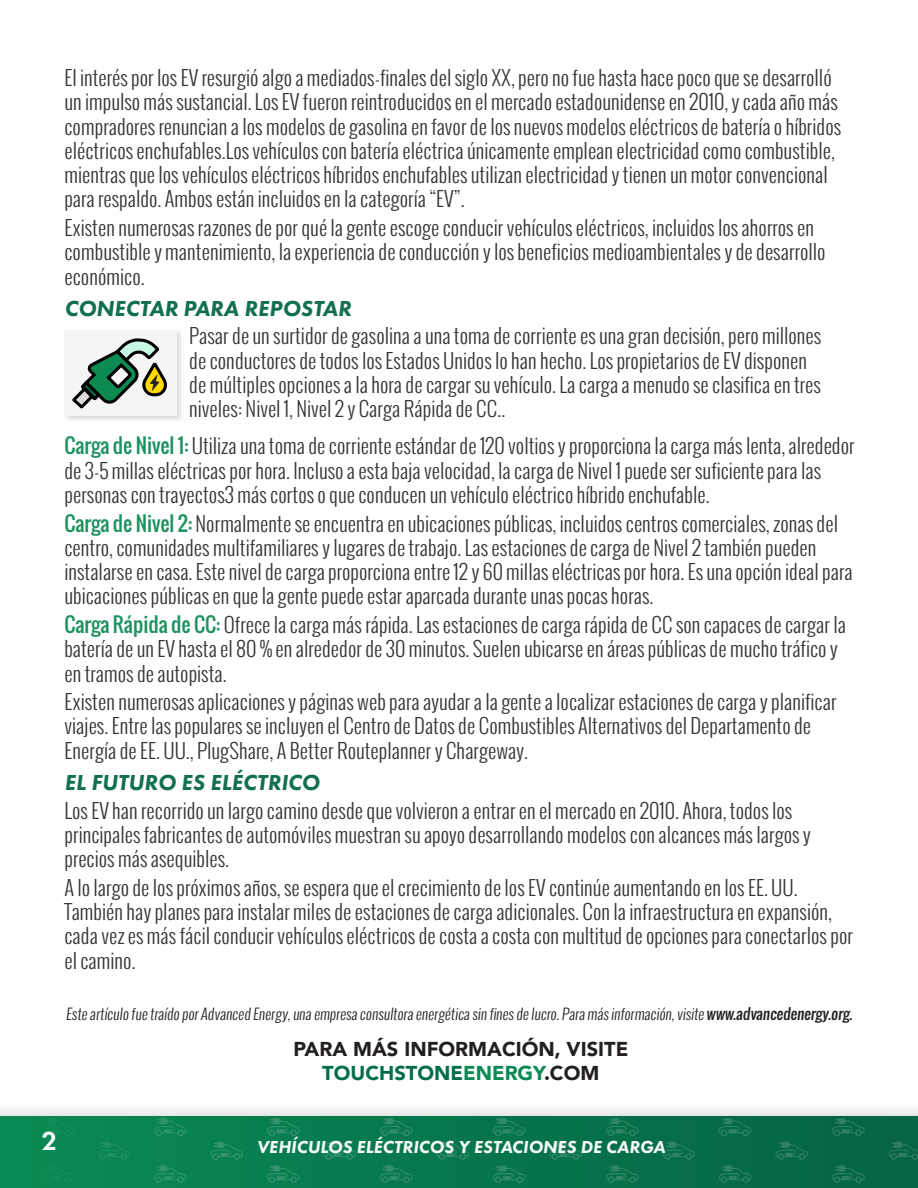
<style>
.page{position:relative;width:918px;height:1188px;background:#fff}
.page>*{position:absolute;margin:0;border:0;box-sizing:border-box;transform-origin:0 0}
.t1{font:600 27px "Futura PT";color:#fff}
.Title_2{font:italic 800 22.5px "Futura PT";color:#126f51}
.Main_Paragraph{font:300 20.25px/24.3px "Oswald";color:#363536}
.regular{font:900 20.1px/24px "Avenir";color:#231f20;text-align:center}
.t2{font:italic 800 18px "Futura PT";color:#fff}
.body{font:300 14.7px "Oswald";color:#231f20}
.s1{font-weight:400;color:#1d925f}
.s2{font-weight:400}
.s3{color:#006e47}
.s4{color:#0c8a53}
</style>
<div class="page">
<div style="left:63px;top:328px;width:121px;height:95px;background:#231f20;opacity:.18"></div>
<div style="left:64px;top:330px;width:112px;height:85px;background:#f5f5f5"></div>
<svg style="left:72px;top:338px;width:95px;height:71px"></svg>
<div style="left:0;top:1102px;width:918px;height:86px;background:#231f20;opacity:.39"></div>
<div style="left:0;top:1116px;width:918px;height:72px;background:linear-gradient(to right,#098a54,#056344)"></div>
<svg style="left:40px;top:1165px;width:34px;height:18px"></svg>
<svg style="left:0;top:1141px;width:17px;height:19px"></svg>
<svg style="left:40px;top:1118px;width:34px;height:18px"></svg>
<svg style="left:153px;top:1165px;width:34px;height:18px"></svg>
<svg style="left:97px;top:1141px;width:33px;height:19px"></svg>
<svg style="left:153px;top:1118px;width:34px;height:18px"></svg>
<svg style="left:266px;top:1165px;width:34px;height:18px"></svg>
<svg style="left:210px;top:1141px;width:33px;height:19px"></svg>
<svg style="left:266px;top:1118px;width:34px;height:18px"></svg>
<svg style="left:379px;top:1165px;width:34px;height:18px"></svg>
<svg style="left:323px;top:1141px;width:33px;height:19px"></svg>
<svg style="left:379px;top:1118px;width:34px;height:18px"></svg>
<svg style="left:492px;top:1165px;width:34px;height:18px"></svg>
<svg style="left:436px;top:1141px;width:33px;height:19px"></svg>
<svg style="left:492px;top:1118px;width:34px;height:18px"></svg>
<svg style="left:605px;top:1165px;width:34px;height:18px"></svg>
<svg style="left:549px;top:1141px;width:33px;height:19px"></svg>
<svg style="left:605px;top:1118px;width:34px;height:18px"></svg>
<svg style="left:718px;top:1165px;width:34px;height:18px"></svg>
<svg style="left:662px;top:1141px;width:33px;height:19px"></svg>
<svg style="left:718px;top:1118px;width:34px;height:18px"></svg>
<svg style="left:831px;top:1165px;width:34px;height:18px"></svg>
<svg style="left:775px;top:1141px;width:33px;height:19px"></svg>
<svg style="left:831px;top:1118px;width:34px;height:18px"></svg>
<svg style="left:888px;top:1141px;width:30px;height:19px"></svg>
<p class="Main_Paragraph" style="left:64px;top:65px;width:778px">El interés por los EV resurgió algo a mediados-finales del siglo XX, pero no fue hasta hace poco que se desarrolló un impulso más sustancial. Los EV fueron reintroducidos en el mercado estadounidense en 2010, y cada año más compradores renuncian a los modelos de gasolina en favor de los nuevos modelos eléctricos de batería o híbridos eléctricos enchufables.Los vehículos con batería eléctrica únicamente emplean electricidad como combustible, mientras que los vehículos eléctricos híbridos enchufables utilizan electricidad y tienen un motor convencional para respaldo. Ambos están incluidos en la categoría “EV”.</p>
<p class="Main_Paragraph" style="left:64px;top:215px;width:763px">Existen numerosas razones de por qué la gente escoge conducir vehículos eléctricos, incluidos los ahorros en combustible y mantenimiento, la experiencia de conducción y los beneficios medioambientales y de desarrollo económico.</p>
<p class="Title_2" style="left:64px;top:294px;width:289px">CONECTAR PARA REPOSTAR</p>
<p class="Main_Paragraph" style="left:189px;top:324px;width:634px">Pasar de un surtidor de gasolina a una toma de corriente es una gran decisión, pero millones de conductores de todos los Estados Unidos lo han hecho. Los propietarios de EV disponen de múltiples opciones a la hora de cargar su vehículo. La carga a menudo se clasifica en tres niveles: Nivel 1, Nivel 2 y Carga Rápida de CC..</p>
<p class="Main_Paragraph" style="left:64px;top:434px;width:792px"><span class="s1">Carga de Nivel 1:</span> Utiliza una toma de corriente estándar de 120 voltios y proporciona la carga más lenta, alrededor de 3-5 millas eléctricas por hora. Incluso a esta baja velocidad, la carga de Nivel 1 puede ser suficiente para las personas con trayectos3 más cortos o que conducen un vehículo eléctrico híbrido enchufable.</p>
<p class="Main_Paragraph" style="left:64px;top:511px;width:790px"><span class="s1">Carga de Nivel 2:</span> Normalmente se encuentra en ubicaciones públicas, incluidos centros comerciales, zonas del centro, comunidades multifamiliares y lugares de trabajo. Las estaciones de carga de Nivel 2 también pueden instalarse en casa. Este nivel de carga proporciona entre 12 y 60 millas eléctricas por hora. Es una opción ideal para ubicaciones públicas en que la gente puede estar aparcada durante unas pocas horas.</p>
<p class="Main_Paragraph" style="left:64px;top:612px;width:783px"><span class="s1">Carga Rápida de CC:</span> Ofrece la carga más rápida. Las estaciones de carga rápida de CC son capaces de cargar la batería de un EV hasta el 80 % en alrededor de 30 minutos. Suelen ubicarse en áreas públicas de mucho tráfico y en tramos de autopista.</p>
<p class="Main_Paragraph" style="left:64px;top:689px;width:774px">Existen numerosas aplicaciones y páginas web para ayudar a la gente a localizar estaciones de carga y planificar viajes. Entre las populares se incluyen el Centro de Datos de Combustibles Alternativos del Departamento de<br>Energía de EE. UU., PlugShare, A Better Routeplanner y Chargeway.</p>
<p class="Title_2" style="left:64px;top:768px;width:257px">EL FUTURO ES ELÉCTRICO</p>
<p class="Main_Paragraph" style="left:64px;top:798px;width:748px">Los EV han recorrido un largo camino desde que volvieron a entrar en el mercado en 2010. Ahora, todos los principales fabricantes de automóviles muestran su apoyo desarrollando modelos con alcances más largos y precios más asequibles.</p>
<p class="Main_Paragraph" style="left:64px;top:875px;width:790px">A lo largo de los próximos años, se espera que el crecimiento de los EV continúe aumentando en los EE. UU.<br>También hay planes para instalar miles de estaciones de carga adicionales. Con la infraestructura en expansión, cada vez es más fácil conducir vehículos eléctricos de costa a costa con multitud de opciones para conectarlos por el camino.</p>
<p class="body" style="left:66px;top:1004px;width:791px">Este artículo fue traído porAdvanced Energy,una empresa consultora energética sin fines de lucro.Para más información,visite <span class="s2">www.advancedenergy.org.</span></p>
<p class="regular" style="left:293px;top:1036px;width:336px">PARA MÁS INFORMACIÓN, VISITE<br><span class="s3">TOUCHSTONE</span><span class="s4">ENERGY</span>.COM</p>
<h1 class="t1" style="left:42px;top:1124px;width:17px">2</h1>
<p class="t2" style="left:257px;top:1136px;width:410px">VEHÍCULOS ELÉCTRICOS Y ESTACIONES DE CARGA</p>
</div>
